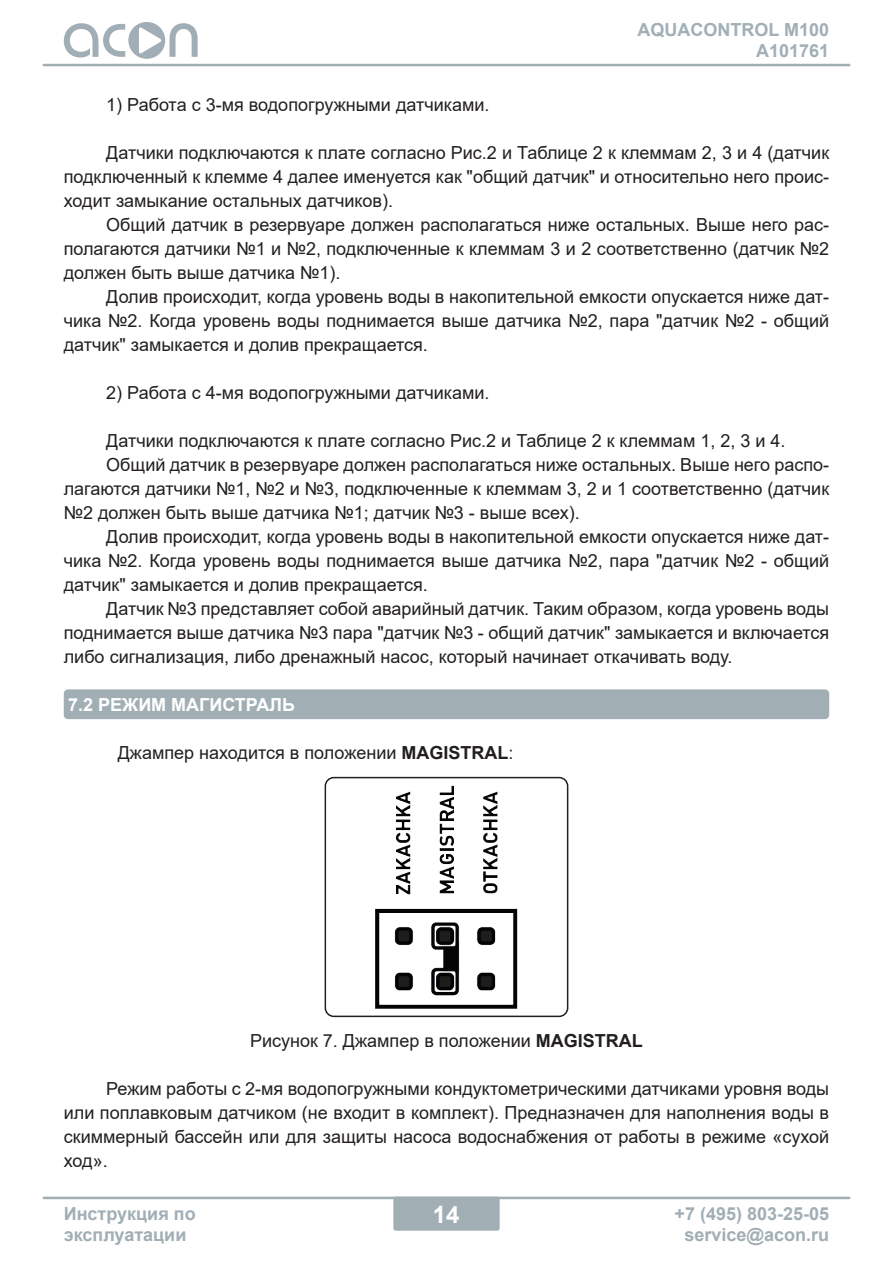
<style>
.page{position:relative;width:893px;height:1263px;background:#fff}
.page>*{position:absolute;margin:0;border:0;box-sizing:border-box;transform-origin:0 0}
.t1{font:700 24px "Arial";color:#fff}
.t2{font:18px/24px "Arial";color:#231f20;text-align:justify}
.t3{font:700 18px/21px "Arial";color:#a1aeb5}
.t4{font:700 18px/21px "Arial";color:#a1afb6;text-align:right}
.t5{font:700 18px "Arial";color:#fff}
.s1{font-weight:700}
</style>
<div class="page">
<hr style="left:43px;top:1197px;width:807px;height:2px;background:#a1afb5">
<hr style="left:43px;top:64px;width:807px;height:2px;background:#a1afb5">
<svg style="left:64px;top:22px;width:134px;height:37px"></svg>
<div style="left:393px;top:1197px;width:107px;height:34px;background:#a1afb5;border-radius:3px"></div>
<div style="left:64px;top:689px;width:765px;height:30px;background:#a1afb5;border-radius:4px"></div>
<div style="left:325px;top:777px;width:243px;height:240px;border:2px solid #231f20;border-radius:9px"></div>
<img style="left:376px;top:785px;width:141px;height:223px">
<p class="t4" style="left:637px;top:20px;width:193px">AQUACONTROL M100<br>А101761</p>
<p class="t2" style="left:106px;top:92px;width:385px">1) Работа с 3-мя водопогружными датчиками.</p>
<p class="t2" style="left:64px;top:140px;width:767px;text-indent:43px">Датчики подключаются к плате согласно Рис.2 и Таблице 2 к клеммам 2, 3 и 4 (датчик подключенный к клемме 4 далее именуется как "общий датчик" и относительно него проис&shy;ходит замыкание остальных датчиков).</p>
<p class="t2" style="left:64px;top:212px;width:767px;text-indent:43px">Общий датчик в резервуаре должен располагаться ниже остальных. Выше него рас&shy;полагаются датчики №1 и №2, подключенные к клеммам 3 и 2 соответственно (датчик №2 должен быть выше датчика №1).</p>
<p class="t2" style="left:64px;top:284px;width:767px;text-indent:43px">Долив происходит, когда уровень воды в накопительной емкости опускается ниже дат&shy;чика №2. Когда уровень воды поднимается выше датчика №2, пара "датчик №2 - общий датчик" замыкается и долив прекращается.</p>
<p class="t2" style="left:106px;top:380px;width:385px">2) Работа с 4-мя водопогружными датчиками.</p>
<p class="t2" style="left:106px;top:428px;width:681px">Датчики подключаются к плате согласно Рис.2 и Таблице 2 к клеммам 1, 2, 3 и 4.</p>
<p class="t2" style="left:64px;top:452px;width:767px;text-indent:43px">Общий датчик в резервуаре должен располагаться ниже остальных. Выше него распо&shy;лагаются датчики №1, №2 и №3, подключенные к клеммам 3, 2 и 1 соответственно (датчик №2 должен быть выше датчика №1; датчик №3 - выше всех).</p>
<p class="t2" style="left:64px;top:524px;width:767px;text-indent:43px">Долив происходит, когда уровень воды в накопительной емкости опускается ниже дат&shy;чика №2. Когда уровень воды поднимается выше датчика №2, пара "датчик №2 - общий датчик" замыкается и долив прекращается.</p>
<p class="t2" style="left:64px;top:596px;width:767px;text-indent:43px">Датчик №3 представляет собой аварийный датчик. Таким образом, когда уровень воды поднимается выше датчика №3 пара "датчик №3 - общий датчик" замыкается и включается либо сигнализация, либо дренажный насос, который начинает откачивать воду.</p>
<p class="t5" style="left:68px;top:692px;width:229px">7.2 РЕЖИМ МАГИСТРАЛЬ</p>
<p class="t2" style="left:118px;top:740px;width:397px">Джампер находится в положении <span class="s1">MAGISTRAL</span>:</p>
<p class="t2" style="left:250px;top:1028px;width:394px">Рисунок 7. Джампер в положении <span class="s1">MAGISTRAL</span></p>
<p class="t2" style="left:64px;top:1076px;width:767px;text-indent:43px">Режим работы с 2-мя водопогружными кондуктометрическими датчиками уровня воды или поплавковым датчиком (не входит в комплект). Предназначен для наполнения воды в скиммерный бассейн или для защиты насоса водоснабжения от работы в режиме «сухой ход».</p>
<h1 class="t1" style="left:433px;top:1197px;width:28px">14</h1>
<p class="t3" style="left:64px;top:1203px;width:133px">Инструкция по эксплуатации</p>
<p class="t3" style="left:675px;top:1203px;width:156px;line-height:21.6px;text-align:center">+7 (495) 803-25-05 service@acon.ru</p>
</div>
